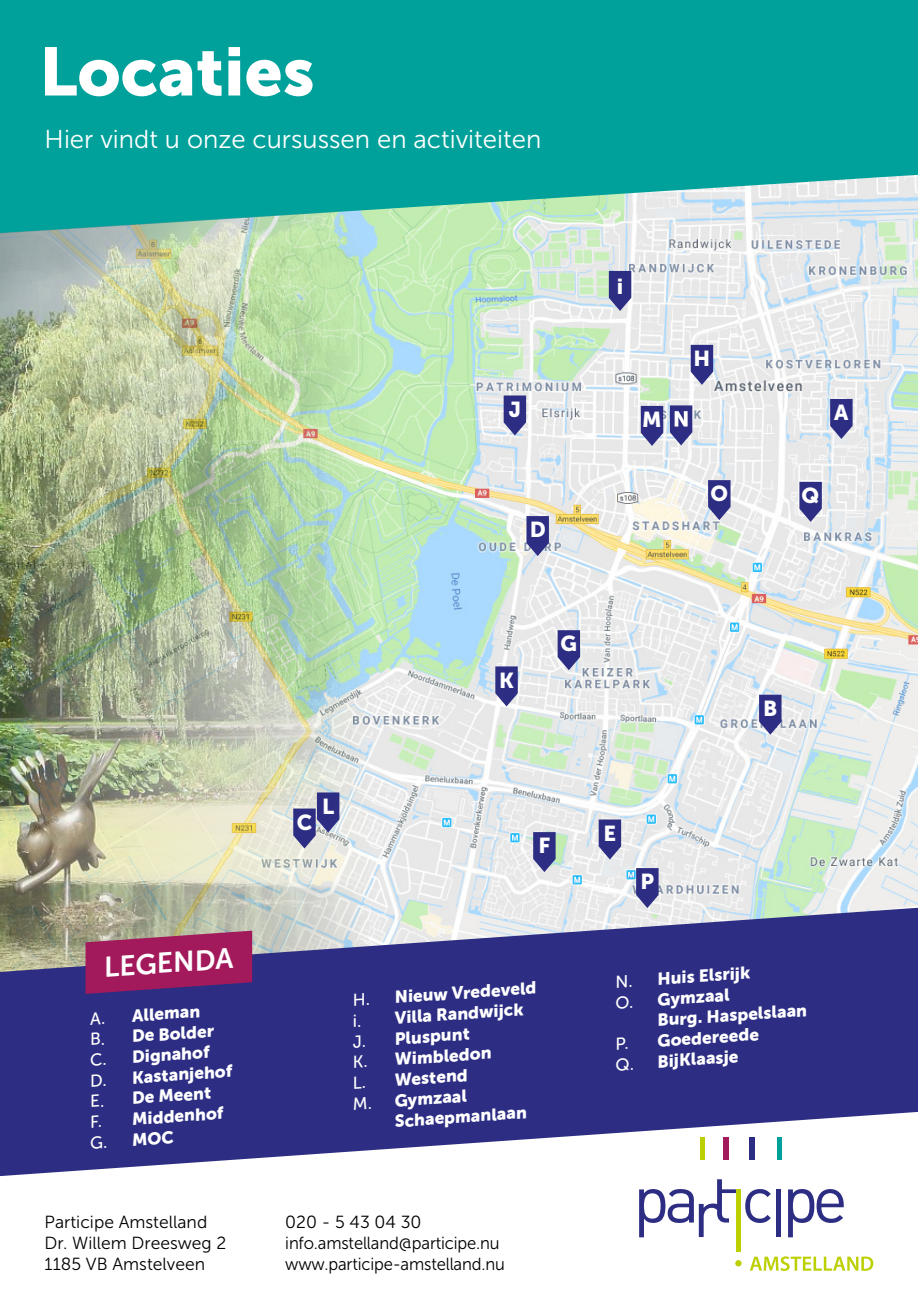
<style>
.page{position:relative;width:918px;height:1315px;background:#fff}
.page>*{position:absolute;margin:0;border:0;box-sizing:border-box;transform-origin:0 0}
.t1{font:67.73px "Museo Sans 900";color:#fff}
.t2{font:28.35px "Museo Sans 700";color:#fff}
.t3{font:25.72px "Museo Sans 300";color:#fff}
.t4{font:21.53px "Museo Sans 900";color:#fff}
.t5{font:17.5px/21px "Museo Sans 300";color:#000}
.t6{font:17.15px/20.7px "Museo Sans 900";color:#fff}
.s1{font-family:"Museo Sans 500"}
</style>
<div class="page">
<div style="left:0;top:0;width:918px;height:324px;background:#00a19a"></div>
<img style="left:444px;top:175px;width:474px;height:732px">
<img style="left:0;top:205px;width:444px;height:702px">
<svg style="left:830px;top:399px;width:22px;height:40px"></svg>
<svg style="left:609px;top:271px;width:22px;height:40px"></svg>
<svg style="left:504px;top:395px;width:22px;height:40px"></svg>
<svg style="left:759px;top:694px;width:22px;height:40px"></svg>
<svg style="left:293px;top:792px;width:46px;height:56px;background:#787aa8"></svg>
<svg style="left:526px;top:516px;width:23px;height:40px"></svg>
<svg style="left:641px;top:406px;width:22px;height:40px"></svg>
<svg style="left:598px;top:819px;width:23px;height:40px"></svg>
<svg style="left:799px;top:482px;width:23px;height:40px"></svg>
<svg style="left:533px;top:832px;width:22px;height:40px"></svg>
<svg style="left:557px;top:630px;width:23px;height:40px"></svg>
<svg style="left:495px;top:666px;width:23px;height:40px"></svg>
<svg style="left:691px;top:345px;width:22px;height:40px"></svg>
<svg style="left:639px;top:1179px;width:97px;height:58px"></svg>
<svg style="left:745px;top:1189px;width:26px;height:34px"></svg>
<div style="left:776px;top:1189px;width:5px;height:48px;background:#2d2e83"></div>
<svg style="left:788px;top:1189px;width:55px;height:48px"></svg>
<svg style="left:750px;top:1256px;width:123px;height:14px"></svg>
<svg style="left:735px;top:1260px;width:6px;height:6px"></svg>
<div style="left:736px;top:1189px;width:5px;height:62px;background:#bccf00"></div>
<svg style="left:0;top:907px;width:918px;height:269px;background:#575898"></svg>
<svg style="left:86px;top:930px;width:166px;height:64px;background:#982b64"></svg>
<svg style="left:670px;top:405px;width:22px;height:40px"></svg>
<svg style="left:708px;top:480px;width:22px;height:40px"></svg>
<svg style="left:636px;top:868px;width:22px;height:40px"></svg>
<h1 class="t1" style="left:39px;top:33px;width:277px">Locaties</h1>
<h3 class="t3" style="left:45px;top:125px;width:498px">Hier vindt u onze cursussen en activiteiten</h3>
<p class="t4" style="left:509px;top:397px;width:14px">J</p>
<p class="t4" style="left:530px;top:517px;width:18px">D</p>
<p class="t4" style="left:617px;top:274px;width:8px">i</p>
<p class="t4" style="left:642px;top:407px;width:21px">M</p>
<p class="t4" style="left:693px;top:346px;width:18px">H</p>
<p class="t4" style="left:710px;top:481px;width:19px">O</p>
<p class="t4" style="left:834px;top:400px;width:16px">A</p>
<p class="t4" style="left:801px;top:483px;width:19px">Q</p>
<p class="t4" style="left:499px;top:668px;width:16px">K</p>
<p class="t4" style="left:560px;top:631px;width:18px">G</p>
<p class="t4" style="left:763px;top:696px;width:16px">B</p>
<h2 class="t2" style="left:102px;top:951px;width:131px;rotate:-4deg">LEGENDA</h2>
<p class="t6" style="left:89px;top:1008px;width:112px;rotate:-4deg"><span class="s1">A.</span> Alleman</p>
<p class="t6" style="left:89px;top:1029px;width:126px;rotate:-4deg"><span class="s1">B.</span> De Bolder</p>
<p class="t6" style="left:89px;top:1049px;width:121px;rotate:-4deg"><span class="s1">C.</span> Dignahof</p>
<p class="t6" style="left:89px;top:1070px;width:144px;rotate:-4deg"><span class="s1">D.</span> Kastanjehof</p>
<p class="t6" style="left:89px;top:1091px;width:123px;rotate:-4deg"><span class="s1">E.</span> De Meent</p>
<p class="t6" style="left:89px;top:1111px;width:135px;rotate:-4deg"><span class="s1">F.</span> Middenhof</p>
<p class="t6" style="left:89px;top:1132px;width:85px;rotate:-4deg"><span class="s1">G.</span> MOC</p>
<p class="t4" style="left:297px;top:810px;width:17px">C</p>
<p class="t4" style="left:322px;top:794px;width:14px">L</p>
<p class="t4" style="left:538px;top:833px;width:13px">F</p>
<p class="t6" style="left:352px;top:990px;width:186px;rotate:-4deg"><span class="s1">H.</span> Nieuw Vredeveld</p>
<p class="t6" style="left:352px;top:1010px;width:173px;rotate:-4deg"><span class="s1">i.</span> Villa Randwijck</p>
<p class="t6" style="left:352px;top:1031px;width:119px;rotate:-4deg"><span class="s1">J.</span> Pluspunt</p>
<p class="t6" style="left:352px;top:1052px;width:140px;rotate:-4deg"><span class="s1">K.</span> Wimbledon</p>
<p class="t6" style="left:352px;top:1072px;width:117px;rotate:-4deg"><span class="s1">L.</span> Westend</p>
<p class="t6" style="left:352px;top:1093px;width:116px;rotate:-4deg"><span class="s1">M.</span> Gymzaal</p>
<p class="t6" style="left:394px;top:1111px;width:134px;rotate:-4deg">Schaepmanlaan</p>
<p class="t5" style="left:45px;top:1212px;width:183px">Participe Amstelland<br>Dr. Willem Dreesweg 2<br>1185 VB Amstelveen</p>
<p class="t5" style="left:285px;top:1212px;width:221px">020 - 5 43 04 30 info.amstelland@participe.nu www.participe-amstelland.nu</p>
<p class="t4" style="left:603px;top:821px;width:14px">E</p>
<p class="t4" style="left:640px;top:869px;width:15px">P</p>
<p class="t6" style="left:613px;top:971px;width:138px;rotate:-4deg"><span class="s1">N.</span> Huis Elsrijk<br><span class="s1">O.</span> Gymzaal</p>
<p class="t6" style="left:611px;top:1013px;width:196px;text-indent:45px;rotate:-4deg">Burg. Haspelslaan<br><span class="s1">P.</span> Goedereede<br><span class="s1">Q.</span> BijKlaasje</p>
</div>
